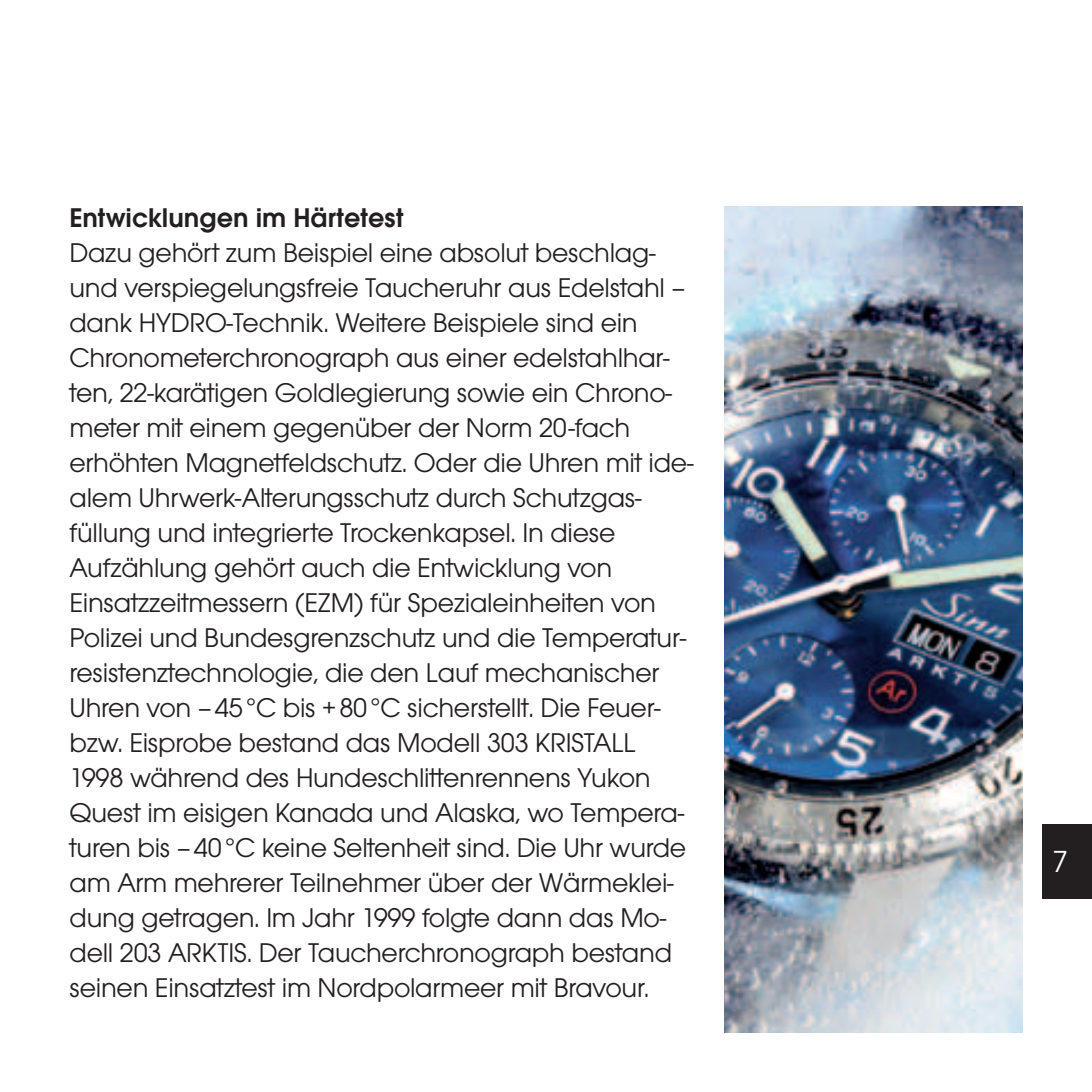
<style>
.page{position:relative;width:1092px;height:1092px;background:#fff}
.page>*{position:absolute;margin:0;border:0;box-sizing:border-box;transform-origin:0 0}
.t1{font:31.5px "Avant Gar Got Itc T Boo";color:#fff}
.t2{font:28px/35px "Avant Gar Got Itc T Boo";letter-spacing:-.01em;color:#231f20}
.t3{font:28px "Avant Gar Got Itc T Dem";color:#231f20}
</style>
<div class="page">
<div style="left:1042px;top:823px;width:49px;height:75px;background:#231f20"></div>
<img style="left:724px;top:207px;width:298px;height:825px">
<p class="t3" style="left:69px;top:201px;width:336px">Entwicklungen im Härtetest</p>
<p class="t2" style="left:69px;top:235px;width:617px">Dazu gehört zum Beispiel eine absolut beschlag&shy;und verspiegelungsfreie Taucheruhr aus Edelstahl – dank HYDRO</p>
<p class="t2" style="left:69px;top:305px;width:625px;text-indent:157px">-Technik. Weitere Beispiele sind ein Chronometerchronograph aus einer edelstahlhar&shy;ten, 22-karätigen Goldlegierung sowie ein Chrono&shy;meter mit einem gegenüber der Norm 20-fach erhöhten Magnetfeldschutz. Oder die Uhren mit ide&shy;alem Uhrwerk-Alterungsschutz durch Schutzgas&shy;füllung und integrierte Trockenkapsel. In diese Aufzählung gehört auch die Entwicklung von Einsatzzeitmessern (EZM) für Spezialeinheiten von Polizei und Bundesgrenzschutz und die Temperatur&shy;resistenztechnologie, die den Lauf mechanischer Uhren von –45°C bis +80°C sicherstellt. Die Feuer&shy;bzw. Eisprobe bestand das Modell 303 KRISTALL<br>1998 während des Hundeschlittenrennens Yukon Quest im eisigen Kanada und Alaska, wo Tempera&shy;turen bis –40°C keine Seltenheit sind. Die Uhr wurde am Arm mehrerer Teilnehmer über der Wärmeklei&shy;dung getragen. Im Jahr 1999 folgte dann das Mo&shy;dell 203 ARKTIS</p>
<p class="t2" style="left:69px;top:935px;width:604px;text-indent:177px">. Der Taucherchronograph bestand seinen Einsatztest im Nordpolarmeer mit Bravour.</p>
<p class="t1" style="left:1052px;top:843px;width:17px">7</p>
</div>
